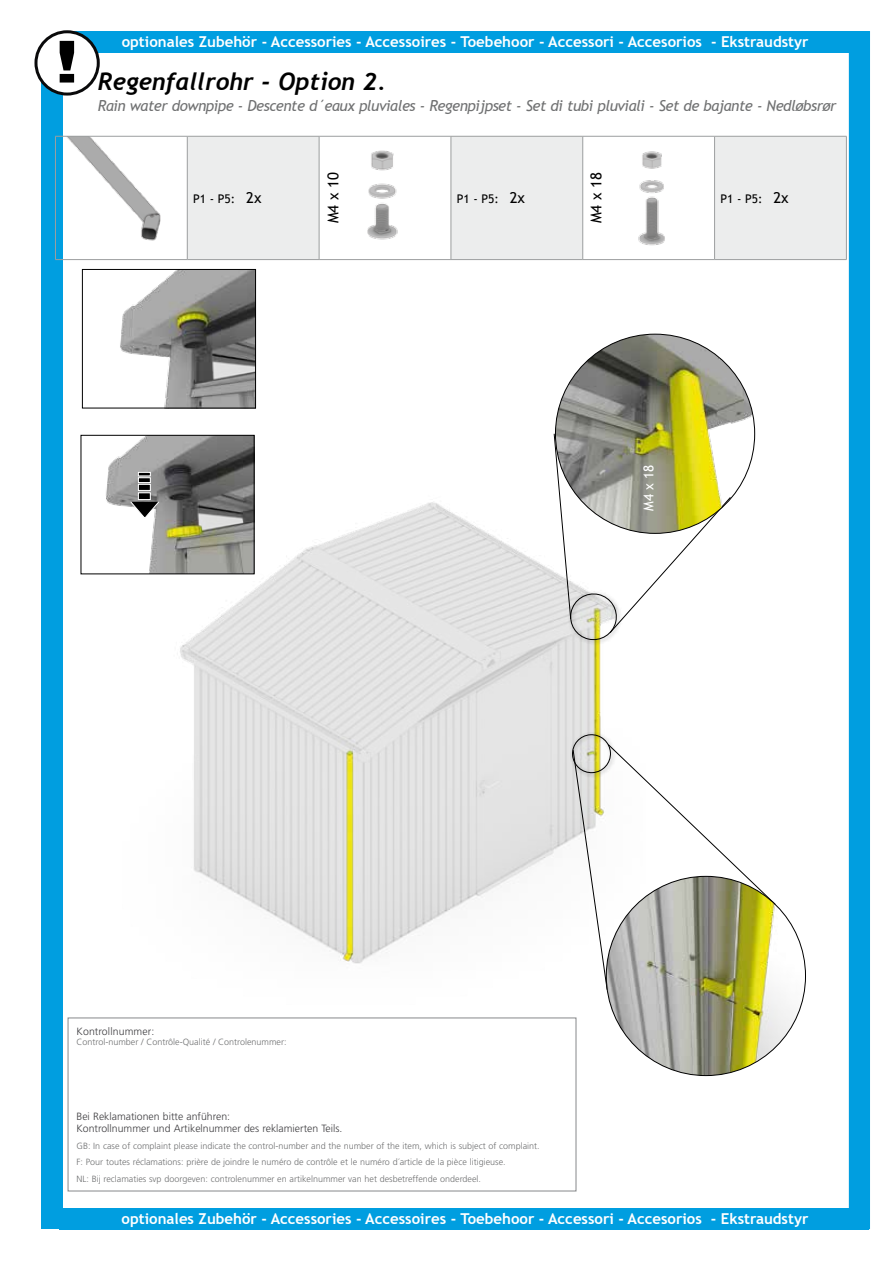
<style>
.page{position:relative;width:893px;height:1263px;background:#fff}
.page>*{position:absolute;margin:0;border:0;box-sizing:border-box;transform-origin:0 0}
.t1{font:italic 700 24px "Trebuchet";color:#000}
.t2{font:700 15px "Trebuchet MS";color:#fff}
.t3{font:italic 15px "Trebuchet MS";letter-spacing:-.03em;color:#707172}
.t4{font:15px "Trebuchet MS";color:#000}
.t5{font:13.65px "Trebuchet MS";color:#fff}
.t6{font:12px "Trebuchet MS";color:#000}
.t7{font:300 10.5px/12px "Frutiger LT Std";color:#3e3d40}
.t8{font:300 9px/16.5px "Frutiger LT Std";color:#707172}
.s1{font-size:15px}
</style>
<div class="page">
<div style="left:41px;top:77px;width:22px;height:1152px;background:#009ee0"></div>
<div style="left:62px;top:31px;width:807px;height:21px;background:#009ee0"></div>
<div style="left:36px;top:32px;width:62px;height:62px;background:#fff;border-radius:50%"></div>
<div style="left:34px;top:30px;width:66px;height:66px;border:3px solid #0a0a0b;border-radius:50%"></div>
<svg style="left:60px;top:41px;width:14px;height:42px"></svg>
<div style="left:849px;top:31px;width:21px;height:1198px;background:#009ee0"></div>
<div style="left:59px;top:1208px;width:809px;height:21px;background:#009ee0"></div>
<img style="left:67px;top:137px;width:120px;height:122px">
<img style="left:115px;top:461px;width:499px;height:554px">
<div style="left:569px;top:732px;width:47px;height:47px;background:#000;opacity:.75"></div>
<svg style="left:572px;top:734px;width:204px;height:256px"></svg>
<img style="left:606px;top:876px;width:199px;height:199px;border-radius:100px">
<div style="left:567px;top:591px;width:56px;height:55px;background:#000;opacity:.75"></div>
<svg style="left:554px;top:433px;width:177px;height:209px"></svg>
<img style="left:555px;top:334px;width:200px;height:199px;border-radius:100px">
<svg style="left:188px;top:137px;width:658px;height:122px;fill:#eceded"></svg>
<hr style="left:55px;top:136px;width:132px;height:1px;background:#9c9e9f">
<hr style="left:55px;top:136px;width:1px;height:123px;background:#9c9e9f">
<hr style="left:187px;top:136px;width:132px;height:1px;background:#9c9e9f">
<hr style="left:187px;top:136px;width:1px;height:123px;background:#9c9e9f">
<hr style="left:319px;top:136px;width:132px;height:1px;background:#9c9e9f">
<hr style="left:319px;top:136px;width:1px;height:123px;background:#9c9e9f">
<hr style="left:451px;top:136px;width:132px;height:1px;background:#9c9e9f">
<hr style="left:451px;top:136px;width:1px;height:123px;background:#9c9e9f">
<hr style="left:55px;top:259px;width:132px;height:1px;background:#9c9e9f">
<hr style="left:187px;top:259px;width:132px;height:1px;background:#9c9e9f">
<hr style="left:319px;top:259px;width:132px;height:1px;background:#9c9e9f">
<hr style="left:451px;top:259px;width:132px;height:1px;background:#9c9e9f">
<hr style="left:582px;top:136px;width:1px;height:123px;background:#9c9e9f">
<hr style="left:715px;top:136px;width:132px;height:1px;background:#9c9e9f">
<hr style="left:714px;top:136px;width:1px;height:123px;background:#9c9e9f">
<hr style="left:846px;top:136px;width:1px;height:123px;background:#9c9e9f">
<hr style="left:583px;top:259px;width:132px;height:1px;background:#9c9e9f">
<hr style="left:715px;top:259px;width:132px;height:1px;background:#9c9e9f">
<img style="left:582px;top:136px;width:132px;height:113px">
<img style="left:106px;top:437px;width:146px;height:135px">
<div style="left:81px;top:435px;width:173px;height:139px;border:1px solid #000"></div>
<img style="left:120px;top:271px;width:134px;height:135px">
<div style="left:82px;top:269px;width:174px;height:139px;border:1px solid #000"></div>
<div style="left:138px;top:472px;width:13px;height:4px;border:1px solid #fff"></div>
<hr style="left:138px;top:478px;width:12px;height:4px;background:#000">
<div style="left:138px;top:477px;width:13px;height:6px;border:1px solid #fff"></div>
<div style="left:138px;top:484px;width:12px;height:6px;background:#000"></div>
<div style="left:138px;top:484px;width:13px;height:7px;border:1px solid #fff"></div>
<div style="left:138px;top:493px;width:12px;height:6px;background:#000"></div>
<div style="left:138px;top:492px;width:13px;height:8px;border:1px solid #fff"></div>
<svg style="left:130px;top:501px;width:30px;height:18px"></svg>
<h2 class="t2" style="left:122px;top:32px;width:688px">optionales Zubehör - Accessories - Accessoires - Toebehoor - Accessori - Accesorios - Ekstraudstyr</h2>
<h1 class="t1" style="left:98px;top:66px;width:290px">Regenfallrohr - Option 2.</h1>
<h2 class="t3" style="left:98px;top:97px;width:740px">Rain water downpipe - Descente d´eaux pluviales - Regenpijpset - Set di tubi pluviali - Set de bajante - Nedløbsrør</h2>
<h2 class="t4" style="left:324px;top:223px;width:52px;rotate:-90deg">M4 x 10</h2>
<h2 class="t4" style="left:587px;top:223px;width:52px;rotate:-90deg">M4 x 18</h2>
<h3 class="t6" style="left:193px;top:192px;width:70px">P1 - P5: <span class="s1">2x</span></h3>
<h3 class="t6" style="left:457px;top:192px;width:70px">P1 - P5: <span class="s1">2x</span></h3>
<h3 class="t6" style="left:721px;top:192px;width:70px">P1 - P5: <span class="s1">2x</span></h3>
<h3 class="t5" style="left:640px;top:511px;width:47px;rotate:-90deg">M4 x 18</h3>
<p class="t7" style="left:77px;top:1025px;width:79px">Kontrollnummer:</p>
<p class="t8" style="left:77px;top:1034px;width:212px">Control-number / Contrôle-Qualité / Controlenummer:</p>
<p class="t7" style="left:77px;top:1111px;width:267px">Bei Reklamationen bitte anführen:<br>Kontrollnummer und Artikelnummer des reklamierten Teils.</p>
<p class="t8" style="left:77px;top:1137px;width:465px">GB: In case of complaint please indicate the control-number and the number of the item, which is subject of complaint.<br>F: Pour toutes réclamations: prière de joindre le numéro de contrôle et le numéro d´article de la pièce litigieuse.<br>NL: Bij reclamaties svp doorgeven: controlenummer en artikelnummer van het desbetreffende onderdeel.</p>
<h2 class="t2" style="left:122px;top:1209px;width:688px">optionales Zubehör - Accessories - Accessoires - Toebehoor - Accessori - Accesorios - Ekstraudstyr</h2>
</div>
